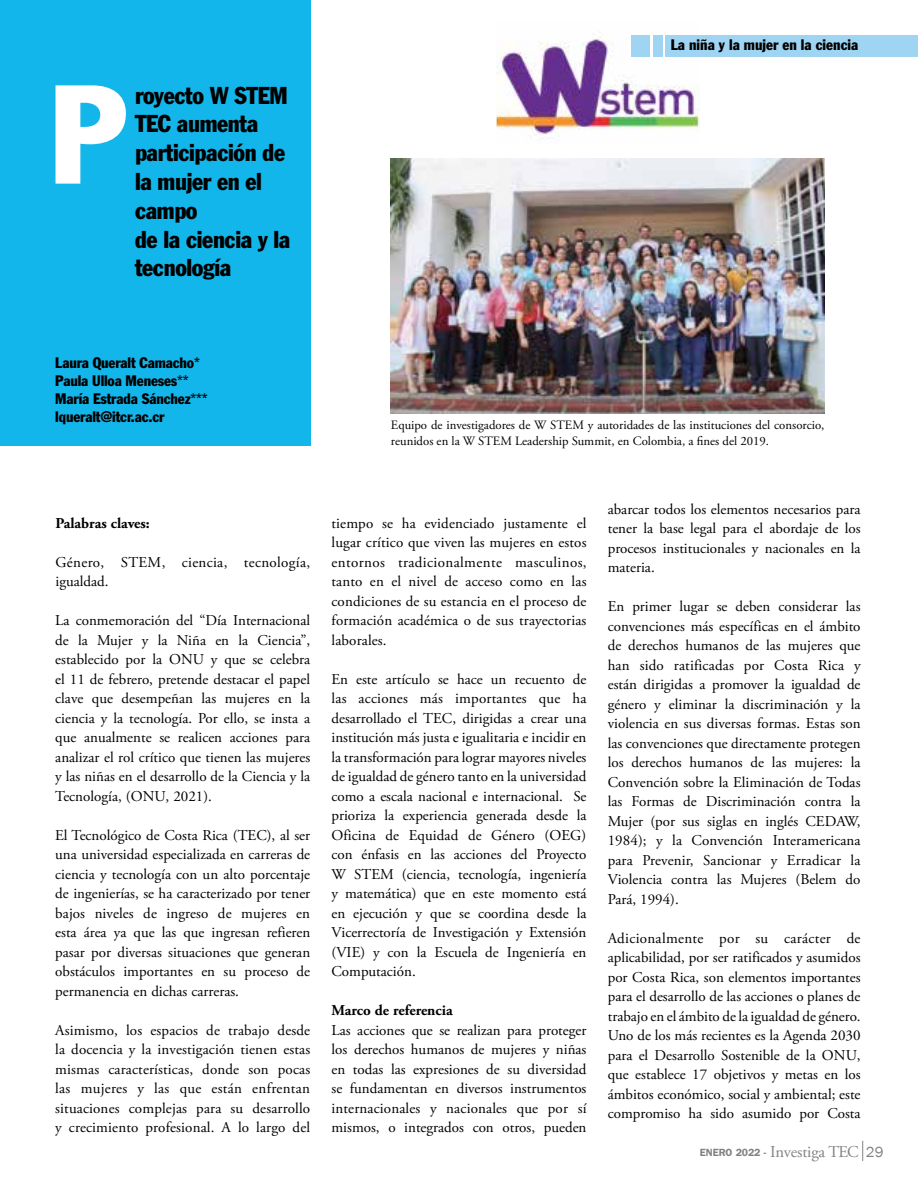
<style>
.page{position:relative;width:918px;height:1188px;background:#fff}
.page>*{position:absolute;margin:0;border:0;box-sizing:border-box;transform-origin:0 0}
.t1{font:condensed 138px "Franklin Gothic";color:#fff}
.t2{font:condensed 24px/28.8px "Franklin Gothic";letter-spacing:-.015em;color:#000}
.t3{font:16.5px "Adobe Garamond Pro";letter-spacing:-.01em;color:#808285}
.t4{font:15px/19.5px "Adobe Garamond Pro";color:#000;text-align:justify}
.t5{font:condensed 15px/18px "Franklin Gothic";letter-spacing:-.01em;color:#000}
.t6{font:15px/19.5px "Adobe Garamond Pro";letter-spacing:.02em;color:#000}
.t7{font:700 15px "Adobe Garamond Pro";color:#000}
.t8{font:12.75px/15.3px "Adobe Garamond Pro";color:#000}
.s1{font-family:"Franklin Gothic";font-weight:600;font-size:10.5px}
.s2{font-family:"Franklin Gothic";font-size:15px}
</style>
<div class="page">
<svg style="left:862px;top:1141px;width:1px;height:20px"></svg>
<img style="left:496px;top:32px;width:203px;height:108px">
<img style="left:391px;top:159px;width:433px;height:255px">
<div style="left:0;top:0;width:310px;height:446px;background:#13b6ea"></div>
<div style="left:666px;top:36px;width:252px;height:21px;background:#9fd5f3"></div>
<div style="left:653px;top:36px;width:10px;height:21px;background:#9fd5f3"></div>
<div style="left:631px;top:36px;width:19px;height:21px;background:#9fd5f3"></div>
<h1 class="t1" style="left:49px;top:50px;width:78px">P</h1>
<h2 class="t2" style="left:135px;top:80px;width:157px">royecto W STEM<br>TEC aumenta participación de la mujer en el campo<br>de la ciencia y la tecnología</h2>
<p class="t5" style="left:671px;top:36px;width:189px">La niña y la mujer en la ciencia</p>
<p class="t5" style="left:55px;top:353px;width:154px">Laura Queralt Camacho*<br>Paula Ulloa Meneses**<br>María Estrada Sánchez*** lqueralt@itcr.ac.cr</p>
<p class="t8" style="left:391px;top:418px;width:435px">Equipo de investigadores de W STEM y autoridades de las instituciones del consorcio, reunidos en la W STEM Leadership Summit, en Colombia, a fines del 2019.</p>
<p class="t7" style="left:56px;top:514px;width:96px">Palabras claves:</p>
<p class="t6" style="left:56px;top:553px;width:256px">Género, STEM, ciencia, tecnología, igualdad.</p>
<p class="t4" style="left:55px;top:611px;width:257px">La conmemoración del “Día Internacional de la Mujer y la Niña en la Ciencia”, establecido por la ONU y que se celebra el 11 de febrero, pretende destacar el papel clave que desempeñan las mujeres en la ciencia y la tecnología. Por ello, se insta a que anualmente se realicen acciones para analizar el rol crítico que tienen las mujeres y las niñas en el desarrollo de la Ciencia y la Tecnología, (ONU, 2021).</p>
<p class="t4" style="left:55px;top:826px;width:256px">El Tecnológico de Costa Rica (TEC), al ser una universidad especializada en carreras de ciencia y tecnología con un alto porcentaje de ingenierías, se ha caracterizado por tener bajos niveles de ingreso de mujeres en esta área ya que las que ingresan refieren pasar por diversas situaciones que generan obstáculos importantes en su proceso de permanencia en dichas carreras.</p>
<p class="t4" style="left:55px;top:1021px;width:257px">Asimismo, los espacios de trabajo desde la docencia y la investigación tienen estas mismas características, donde son pocas las mujeres y las que están enfrentan situaciones complejas para su desarrollo y crecimiento profesional. A lo largo del</p>
<p class="t4" style="left:332px;top:514px;width:257px">tiempo se ha evidenciado justamente el lugar crítico que viven las mujeres en estos entornos tradicionalmente masculinos, tanto en el nivel de acceso como en las condiciones de su estancia en el proceso de formación académica o de sus trayectorias laborales.</p>
<p class="t4" style="left:332px;top:670px;width:257px">En este artículo se hace un recuento de las acciones más importantes que ha desarrollado el TEC, dirigidas a crear una institución más justa e igualitaria e incidir en la transformación para lograr mayores niveles de igualdad de género tanto en la universidad como a escala nacional e internacional. Se prioriza la experiencia generada desde la Oficina de Equidad de Género (OEG) con énfasis en las acciones del Proyecto W STEM (ciencia, tecnología, ingeniería y matemática) que en este momento está en ejecución y que se coordina desde la Vicerrectoría de Investigación y Extensión (VIE) y con la Escuela de Ingeniería en Computación.</p>
<p class="t7" style="left:332px;top:1002px;width:123px">Marco de referencia</p>
<p class="t4" style="left:332px;top:1021px;width:257px">Las acciones que se realizan para proteger los derechos humanos de mujeres y niñas en todas las expresiones de su diversidad se fundamentan en diversos instrumentos internacionales y nacionales que por sí mismos, o integrados con otros, pueden</p>
<p class="t4" style="left:608px;top:500px;width:254px">abarcar todos los elementos necesarios para tener la base legal para el abordaje de los procesos institucionales y nacionales en la materia.</p>
<p class="t4" style="left:608px;top:597px;width:255px">En primer lugar se deben considerar las convenciones más específicas en el ámbito de derechos humanos de las mujeres que han sido ratificadas por Costa Rica y están dirigidas a promover la igualdad de género y eliminar la discriminación y la violencia en sus diversas formas. Estas son las convenciones que directamente protegen los derechos humanos de las mujeres: la Convención sobre la Eliminación de Todas las Formas de Discriminación contra la Mujer (por sus siglas en inglés CEDAW, 1984); y la Convención Interamericana para Prevenir, Sancionar y Erradicar la Violencia contra las Mujeres (Belem do Pará, 1994).</p>
<p class="t4" style="left:608px;top:929px;width:254px">Adicionalmente por su carácter de aplicabilidad, por ser ratificados y asumidos por Costa Rica, son elementos importantes para el desarrollo de las acciones o planes de trabajo en el ámbito de la igualdad de género.<br>Uno de los más recientes es la Agenda 2030 para el Desarrollo Sostenible de la ONU, que establece 17 objetivos y metas en los ámbitos económico, social y ambiental; este compromiso ha sido asumido por Costa</p>
<p class="t3" style="left:700px;top:1142px;width:185px"><span class="s1">ENERO 2022 -</span> Investiga TEC <span class="s2">29</span></p>
</div>
